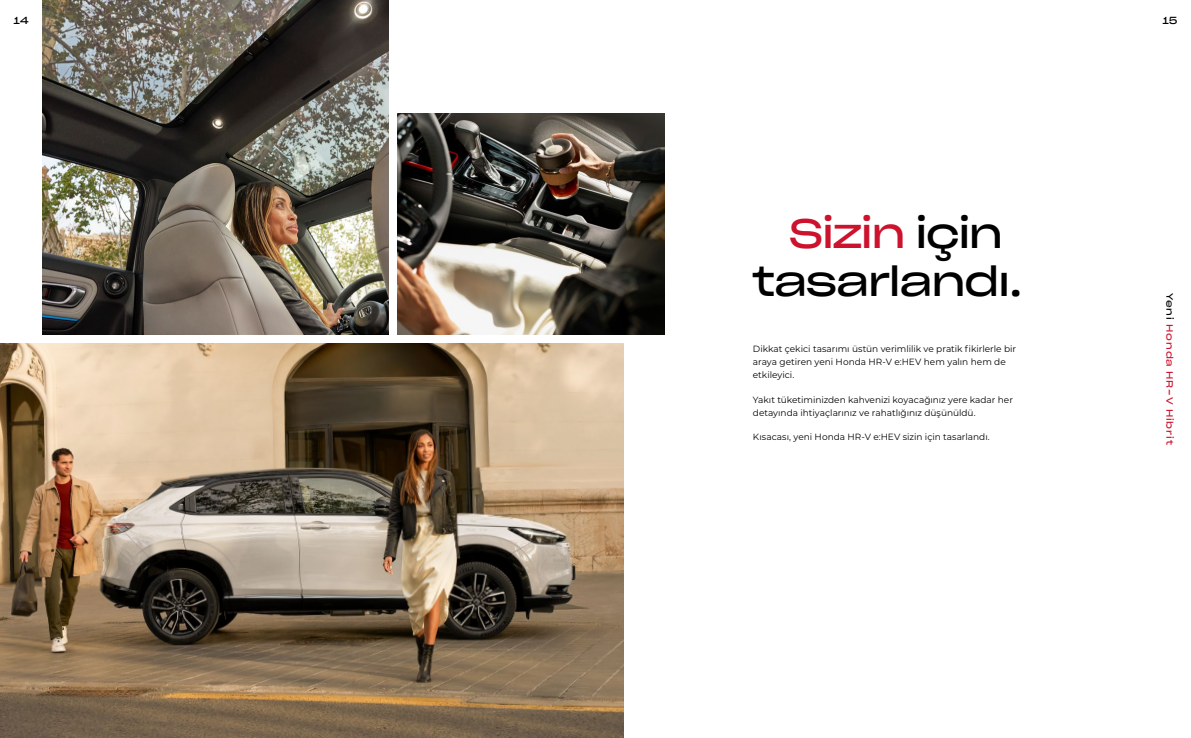
<style>
.page{position:relative;width:1191px;height:738px;background:#fff}
.page>*{position:absolute;margin:0;border:0;box-sizing:border-box;transform-origin:0 0}
.t1{font:40px "Sharp Grotesk Book 25";letter-spacing:-.035em;color:#000}
.t2{font:40px "Sharp Grotesk Book 25";letter-spacing:-.04em;color:#cd122d}
.t3{font:10px "Sharp Grotesk Book 25";color:#000}
.t4{font:9px/13px "Montserrat";letter-spacing:-.005em;color:#000}
.t5{font:9px "Sharp Grotesk Book 25";letter-spacing:.1em;color:#cd122d}
.s1{color:#000}
</style>
<div class="page">
<img style="left:398px;top:113px;width:266px;height:222px">
<img style="left:42px;top:0;width:347px;height:335px">
<img style="left:0;top:343px;width:624px;height:394px">
<p class="t3" style="left:14px;top:12px;width:17px">14</p>
<h1 class="t2" style="left:789px;top:199px;width:216px">Sizin <span class="s1">için</span></h1>
<h1 class="t1" style="left:752px;top:246px;width:272px">tasarlandı.</h1>
<p class="t4" style="left:753px;top:342px;width:265px">Dikkat çekici tasarımı üstün verimlilik ve pratik fikirlerle bir araya getiren yeni Honda HR-V e:HEV hem yalın hem de etkileyici.</p>
<p class="t4" style="left:753px;top:392px;width:262px">Yakıt tüketiminizden kahvenizi koyacağınız yere kadar her detayında ihtiyaçlarınız ve rahatlığınız düşünüldü.</p>
<p class="t4" style="left:753px;top:429px;width:238px">Kısacası, yeni Honda HR-V e:HEV sizin için tasarlandı.</p>
<p class="t3" style="left:1162px;top:12px;width:17px">15</p>
<p class="t5" style="left:1177px;top:292px;width:154px;rotate:90deg"><span class="s1">Yeni</span> Honda HR-V Hibrit</p>
</div>
